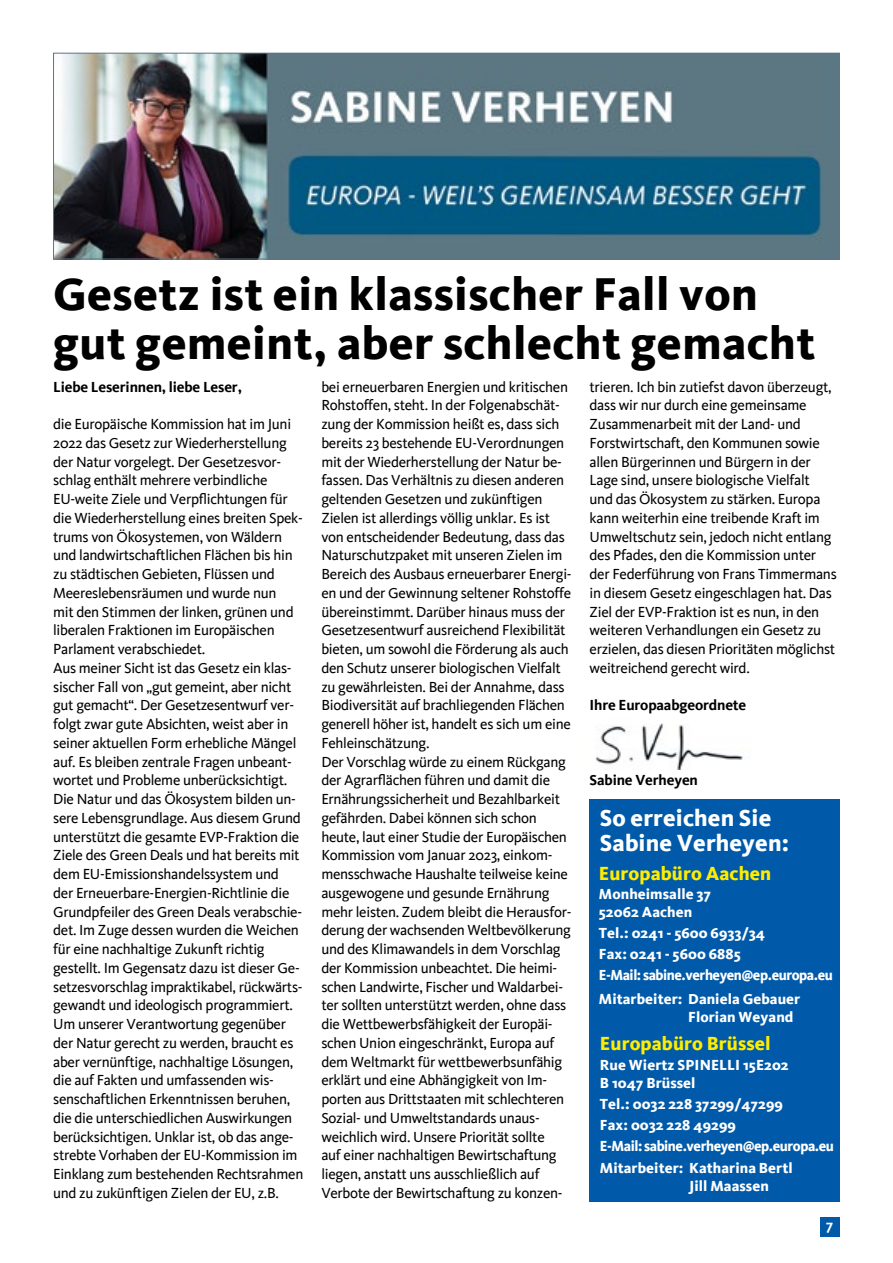
<style>
.page{position:relative;width:893px;height:1263px;background:#fff}
.page>*{position:absolute;margin:0;border:0;box-sizing:border-box;transform-origin:0 0}
.t1{font:800 47.25px/49.5px "Kievit";letter-spacing:.01em;color:#000}
.t2{font:800 24px/25.5px "Kievit";letter-spacing:.005em;color:#fff}
.t3{font:800 19.5px "Kievit";letter-spacing:.005em;color:#ffed00}
.t4{font:15px/18.8px "Kievit";letter-spacing:-.02em;color:#000}
.t5{font:800 15px/18px "Kievit";letter-spacing:.005em;color:#fff}
.t6{font:700 15px "Kievit";letter-spacing:-.01em;color:#000}
.t7{font:700 15px "Kievit";color:#fff}
</style>
<div class="page">
<div style="left:820px;top:1217px;width:20px;height:20px;background:#005aa9"></div>
<img style="left:596px;top:723px;width:147px;height:47px">
<img style="left:55px;top:55px;width:783px;height:202px">
<div style="left:53px;top:53px;width:787px;height:206px;border:1px solid #5c7681"></div>
<div style="left:589px;top:799px;width:251px;height:402px;background:#005aa9"></div>
<h1 class="t1" style="left:53px;top:269px;width:764px">Gesetz ist ein klassischer Fall von gut gemeint, aber schlecht gemacht</h1>
<p class="t6" style="left:53px;top:378px;width:190px">Liebe Leserinnen, liebe Leser,</p>
<p class="t4" style="left:53px;top:415px;width:252px">die Europäische Kommission hat im Juni 2022 das Gesetz zur Wiederherstellung der N atur vorgelegt. Der Gesetzesvor&shy;schlag enthält mehrere verbindliche EU-weite Ziele und Verpflichtungen für die Wiederherstellung eines breiten Spek&shy;trums von Ökosystemen, von Wäldern und landwirtschaftlichen Flächen bis hin zu städtischen Gebieten, Flüssen und Meereslebensräumen und wurde nun<br>mit den Stimmen der linken, grünen und liberalen Fraktionen im Europäischen Parlament verabschiedet.<br>Aus meiner Sicht ist das Gesetz ein klas&shy;sischer Fall von „gut gemeint, aber nicht gut gemacht“. Der Gesetzesentwurf ver&shy;folgt zwar gute Absichten, weist aber in seiner aktuellen Form erhebliche Mängel auf. Es bleiben zentrale Fragen unbeant&shy;wortet und Probleme unberücksichtigt.<br>Die Natur und das Ökosystem bilden un&shy;sere Lebensgrundlage. Aus diesem Grund unterstützt die gesamte EVP-Fraktion die Ziele des Green Deals und hat bereits mit dem EU-Emissionshandelssystem und<br>der Erneuerbare-Energien-Richtlinie die Grundpfeiler des Green Deals verabschie&shy;det. Im Zuge dessen wurden die Weichen für eine nachhaltige Zukunft richtig gestellt. Im Gegensatz dazu ist dieser Ge&shy;setzesvorschlag impraktikabel, rückwärts&shy;gewandt und ideologisch programmiert.<br>Um unserer Verantwortung gegenüber der Natur gerecht zu werden, braucht es aber vernünftige, nachhaltige Lösungen, die auf Fakten und umfassenden wis&shy;senschaftlichen Erkenntnissen beruhen, die die unterschiedlichen Auswirkungen berücksichtigen. Unklar ist, ob das ange&shy;strebte Vorhaben der EU-Kommission im Einklang zum bestehenden Rechtsrahmen und zu zukünftigen Zielen der EU, z.B.</p>
<p class="t4" style="left:321px;top:377px;width:252px">bei erneuerbaren Energien und kritischen Rohstoffen, steht. In der Folgenabschät&shy;zung der Kommission heißt es, dass sich bereits 23 bestehende EU-Verordnungen mit der Wiederherstellung der Natur be&shy;fassen. Das Verhältnis zu diesen anderen geltenden Gesetzen und zukünftigen Zielen ist allerdings völlig unklar. Es ist von entscheidender Bedeutung, dass das Naturschutzpaket mit unseren Zielen im Bereich des Ausbaus erneuerbarer Energi&shy;en und der Gewinnung seltener Rohstoffe übereinstimmt. Darüber hinaus muss der Gesetzesentwurf ausreichend Flexibilität bieten, um sowohl die Förderung als auch den Schutz unserer biologischen Vielfalt zu gewährleisten. Bei der Annahme, dass Biodiversität auf brachliegenden Flächen generell höher ist, handelt es sich um eine Fehleinschätzung.<br>Der Vorschlag würde zu einem Rückgang der Agrarflächen führen und damit die Ernährungssicherheit und Bezahlbarkeit gefährden. Dabei können sich schon heute, laut einer Studie der Europäischen Kommission vom Januar 2023, einkom&shy;mensschwache Haushalte teilweise keine ausgewogene und gesunde Ernährung mehr leisten. Zudem bleibt die Herausfor&shy;derung der wachsenden Weltbevölkerung und des Klimawandels in dem Vorschlag der Kommission unbeachtet. Die heimi&shy;schen Landwirte, Fischer und Waldarbei&shy;ter sollten unterstützt werden, ohne dass die Wettbewerbsfähigkeit der Europäi&shy;schen Union eingeschränkt, Europa auf dem Weltmarkt für wettbewerbsunfähig erklärt und eine Abhängigkeit von Im&shy;porten aus Drittstaaten mit schlechteren Sozial- und Umweltstandards unaus&shy;weichlich wird. Unsere Priorität sollte<br>auf einer nachhaltigen Bewirtschaftung liegen, anstatt uns ausschließlich auf Verbote der Bewirtschaftung zu konzen-</p>
<p class="t4" style="left:590px;top:377px;width:249px">trieren. Ich bin zutiefst davon überzeugt, dass wir nur durch eine gemeinsame Zusammenarbeit mit der Land- und Forstwirtschaft, den Kommunen sowie allen Bürgerinnen und Bürgern in der Lage sind, unsere biologische Vielfalt und das Ökosystem zu stärken. Europa kann weiterhin eine treibende Kraft im Umweltschutz sein, jedoch nicht entlang des Pfades, den die Kommission unter der Federführung von Frans Timmermans in diesem Gesetz eingeschlagen hat. Das Ziel der EVP-Fraktion ist es nun, in den weiteren Verhandlungen ein Gesetz zu erzielen, das diesen Prioritäten möglichst weitreichend gerecht wird.</p>
<p class="t6" style="left:590px;top:696px;width:158px">I hre Europaabgeordnete</p>
<p class="t6" style="left:590px;top:771px;width:110px">Sabine Verheyen</p>
<h2 class="t2" style="left:600px;top:805px;width:191px">So erreichen Sie<br>Sabine Verheyen:</h2>
<h3 class="t3" style="left:599px;top:862px;width:174px">Europabüro Aachen</h3>
<p class="t5" style="left:599px;top:885px;width:114px">Monheimsalle 37<br>52062 Aachen</p>
<p class="t5" style="left:599px;top:923px;width:235px;line-height:21px">Tel.: 0241 - 5600 6933/34<br>Fax: 0241 - 5600 6885<br>E-Mail: sabine.verheyen@ep.europa.eu</p>
<p class="t5" style="left:688px;top:990px;width:114px;text-indent:-89px">Mitarbeiter: Daniela Gebauer<br>Florian Weyand</p>
<h3 class="t3" style="left:600px;top:1032px;width:172px">Europabüro Brüssel</h3>
<p class="t5" style="left:600px;top:1056px;width:190px">Rue Wiertz SPINELLI 15E202<br>B 1047 Brüssel</p>
<p class="t5" style="left:600px;top:1093px;width:235px;line-height:21px">Tel.: 0032 228 37299/47299<br>Fax: 0032 228 49299<br>E-Mail: sabine.verheyen@ep.europa.eu</p>
<p class="t5" style="left:689px;top:1159px;width:105px;text-indent:-89px">Mitarbeiter: Katharina Bertl<br>Jill Maassen</p>
<p class="t7" style="left:826px;top:1216px;width:9px">7</p>
</div>
